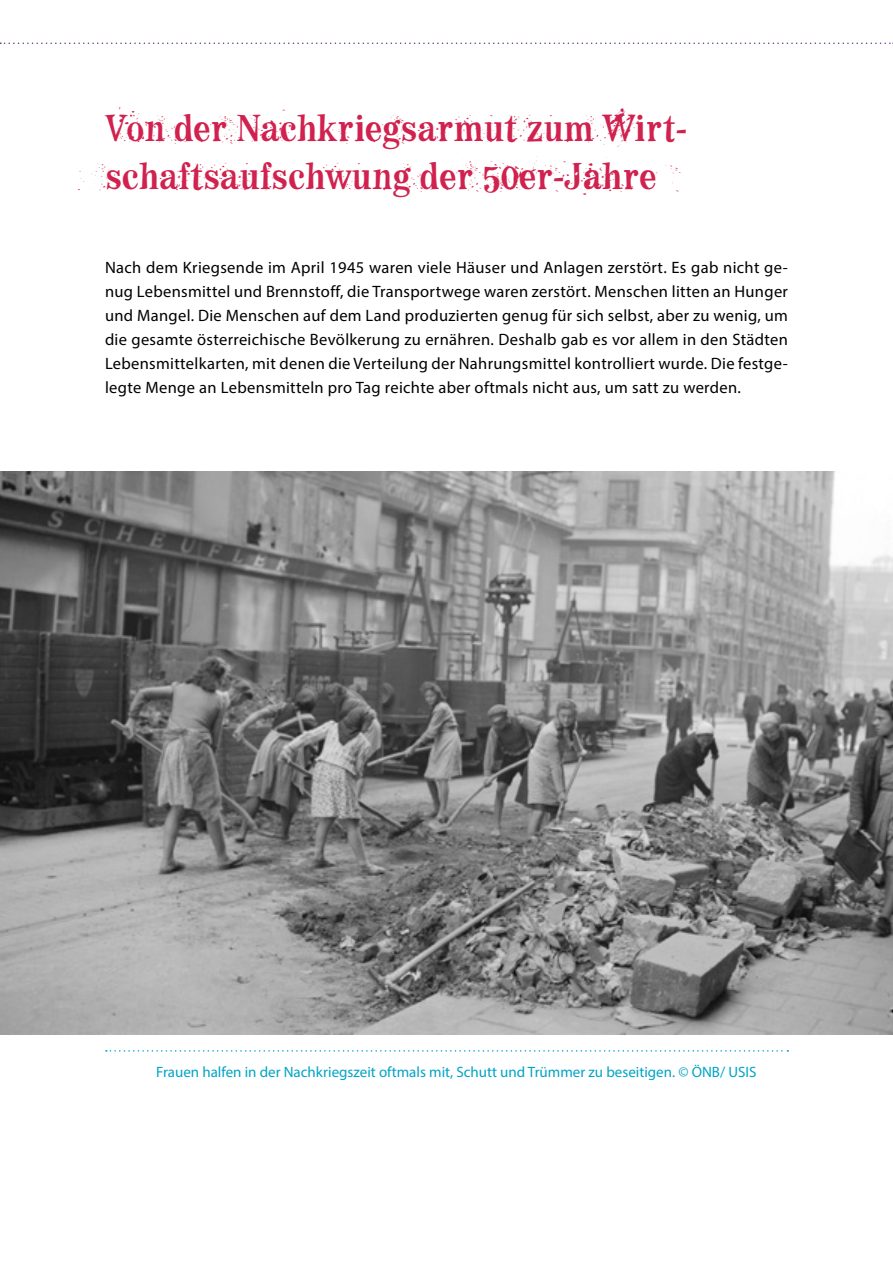
<style>
.page{position:relative;width:893px;height:1263px;background:#fff}
.page>*{position:absolute;margin:0;border:0;box-sizing:border-box;transform-origin:0 0}
._01_Titel{font:37.5px/48px "F2 F Mad Zine LT Std Dirt";color:#d1214e}
._03_MainText{font:16.5px/24px "Myriad Pro";letter-spacing:.02em;color:#000;text-align:justify}
._04_Marginaltext{font:15px "Myriad Pro";color:#00a4c3}
</style>
<div class="page">
<svg style="left:0;top:43px;width:893px;height:1px"></svg>
<svg style="left:106px;top:1050px;width:682px;height:1px"></svg>
<img style="left:0;top:472px;width:893px;height:562px">
<h1 class="_01_Titel" style="left:105px;top:104px;width:610px">Von der Nachkriegsarmut zum Wirt&shy;schaftsaufschwung der 50er-Jahre</h1>
<p class="_03_MainText" style="left:105px;top:255px;width:684px">Nach dem Kriegsende im April 1945 waren viele Häuser und Anlagen zerstört. Es gab nicht ge&shy;nug Lebensmittel und Brennstoff, die Transportwege waren zerstört. Menschen litten an Hunger und Mangel. Die Menschen auf dem Land produzierten genug für sich selbst, aber zu wenig, um die gesamte österreichische Bevölkerung zu ernähren. Deshalb gab es vor allem in den Städten Lebensmittelkarten, mit denen die Verteilung der Nahrungsmittel kontrolliert wurde. Die festge&shy;legte Menge an Lebensmitteln pro Tag reichte aber oftmals nicht aus, um satt zu werden.</p>
<p class="_04_Marginaltext" style="left:156px;top:1063px;width:602px">Frauen halfen in der Nachkriegszeit oftmals mit, Schutt und Trümmer zu beseitigen. © ÖNB/ USIS</p>
</div>
